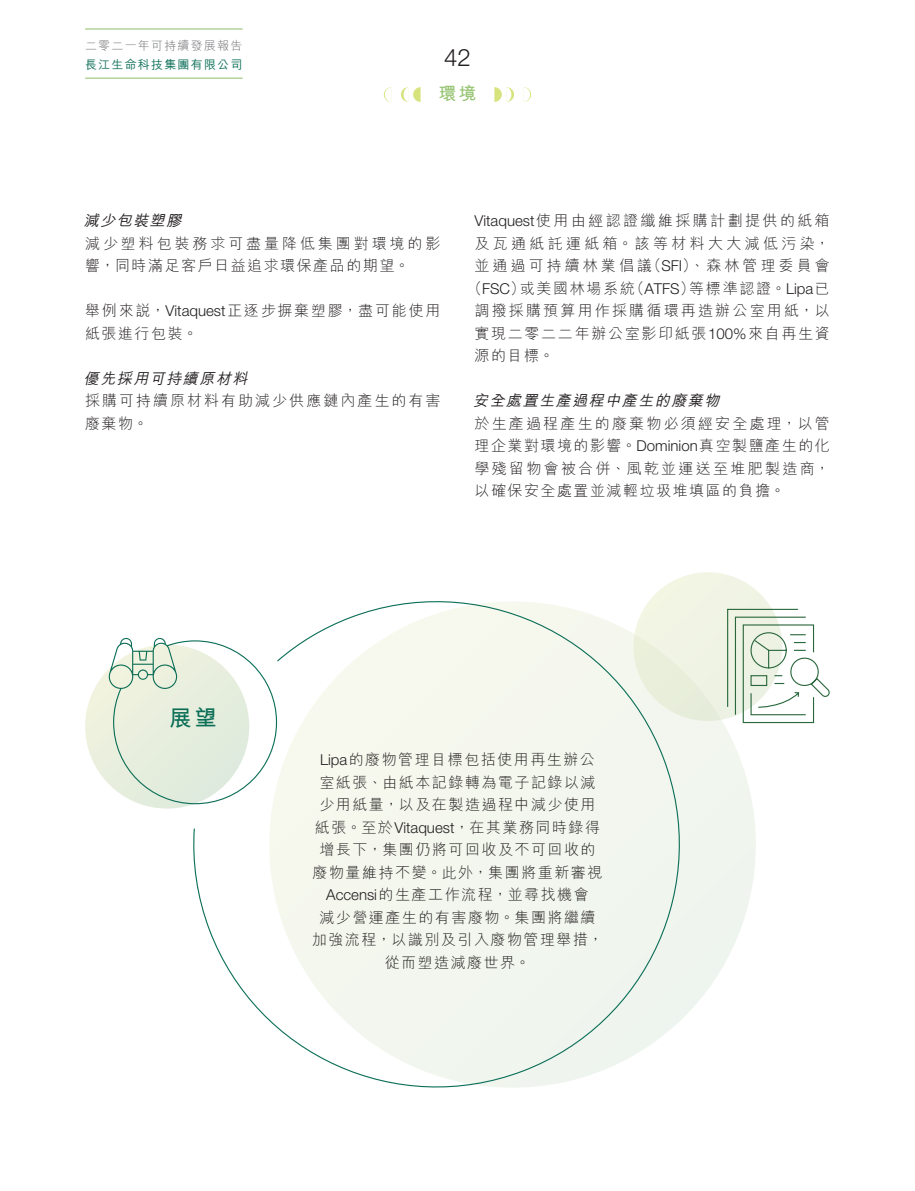
<style>
.page{position:relative;width:915px;height:1191px;background:#fff}
.page>*{position:absolute;margin:0;border:0;box-sizing:border-box;transform-origin:0 0}
.t1{font:300 24px "Helvetica Neue LT Std";color:#231f20}
.t2{font:700 22.5px "M Hei HK";color:#0b6e57}
.t3{font:700 18px "M Hei HK";color:#99c575}
.t4{font:300 15px/22.5px "M Hei HK";letter-spacing:.1em;color:#231f20;text-align:center}
.t5{font:300 15px/22.5px "M Hei HK";letter-spacing:.195em;color:#231f20}
.t6{font:300 15px/22.5px "M Hei HK";letter-spacing:.12em;color:#231f20}
.t7{font:italic 500 15px "M Hei HK";color:#231f20}
.t8{font:300 15px "M Hei HK";letter-spacing:.16em;color:#231f20}
.t9{font:300 15px/22.5px "M Hei HK";letter-spacing:.135em;color:#231f20}
.t10{font:300 15px "M Hei HK";letter-spacing:.205em;color:#231f20}
.t11{font:300 15px "M Hei HK";letter-spacing:.145em;color:#231f20}
.t12{font:300 15px "M Hei HK";letter-spacing:.22em;color:#231f20}
.t13{font:300 12px "M Hei HK";letter-spacing:.1em;color:#6c6d70}
.t14{font:500 12px "M Hei HK";letter-spacing:.1em;color:#0b6e57}
.s1{font-family:"Helvetica Neue LT Std"}
</style>
<div class="page">
<hr style="left:85px;top:28px;width:157px;height:2px;background:#99c575">
<hr style="left:85px;top:78px;width:157px;height:1px;background:#99c575">
<svg style="left:401px;top:87px;width:19px;height:15px"></svg>
<svg style="left:383px;top:87px;width:8px;height:15px"></svg>
<svg style="left:494px;top:87px;width:20px;height:15px"></svg>
<svg style="left:523px;top:87px;width:8px;height:15px"></svg>
<div style="left:633px;top:572px;width:149px;height:149px;background:#f0f4e3;border-radius:50%"></div>
<svg style="left:727px;top:608px;width:103px;height:115px"></svg>
<div style="left:269px;top:601px;width:486px;height:486px;background:#f0f5ee;border-radius:50%"></div>
<svg style="left:193px;top:572px;width:517px;height:516px"></svg>
<div style="left:85px;top:644px;width:164px;height:164px;background:#eef1de;border-radius:50%"></div>
<svg style="left:109px;top:638px;width:168px;height:167px"></svg>
<p class="t13" style="left:85px;top:40px;width:159px">二零二一年可持續發展報告</p>
<p class="t14" style="left:85px;top:55px;width:159px">長江生命科技集團有限公司</p>
<h1 class="t1" style="left:444px;top:42px;width:28px">42</h1>
<p class="t3" style="left:438px;top:80px;width:39px">環境</p>
<p class="t7" style="left:84px;top:210px;width:103px">減少包裝塑膠</p>
<p class="t5" style="left:85px;top:232px;width:357px">減少塑料包裝務求可盡量降低集團對環境的影響，同時滿足客戶日益追求環保產品的期望。</p>
<p class="t6" style="left:85px;top:299px;width:357px">舉例來說，<span class="s1">Vitaquest</span>正逐步摒棄塑膠，盡可能使用紙張進行包裝。</p>
<p class="t7" style="left:84px;top:367px;width:169px">優先採用可持續原材料</p>
<p class="t9" style="left:85px;top:389px;width:357px">採購可持續原材料有助減少供應鏈內產生的有害廢棄物。</p>
<p class="t8" style="left:474px;top:213px;width:357px"><span class="s1">Vitaquest</span>使用由經認證纖維採購計劃提供的紙箱</p>
<p class="t12" style="left:474px;top:235px;width:357px">及瓦通紙託運紙箱。該等材料大大減低污染，</p>
<p class="t10" style="left:474px;top:258px;width:357px">並通過可持續林業倡議（<span class="s1">SFI</span>）、森林管理委員會</p>
<p class="t4" style="left:467px;top:277px;width:364px">（<span class="s1">FSC</span>）或美國林場系統（<span class="s1">ATFS</span>）等標準認證。<span class="s1">Lipa</span>已</p>
<p class="t11" style="left:474px;top:303px;width:357px">調撥採購預算用作採購循環再造辦公室用紙，以</p>
<p class="t4" style="left:474px;top:322px;width:357px">實現二零二二年辦公室影印紙張<span class="s1">100%</span>來自再生資</p>
<p class="t4" style="left:474px;top:344px;width:81px">源的目標。</p>
<p class="t7" style="left:473px;top:390px;width:252px">安全處置生產過程中產生的廢棄物</p>
<p class="t4" style="left:474px;top:412px;width:357px;text-align:justify">於生產過程產生的廢棄物必須經安全處理，以管理企業對環境的影響。<span class="s1">Dominion</span>真空製鹽產生的化學殘留物會被合併、風乾並運送至堆肥製造商，以確保安全處置並減輕垃圾堆填區的負擔。</p>
<h2 class="t2" style="left:169px;top:701px;width:49px">展望</h2>
<p class="t4" style="left:312px;top:748px;width:293px"><span class="s1">Lipa</span>的廢物管理目標包括使用再生辦公室紙張、由紙本記錄轉為電子記錄以減少用紙量，以及在製造過程中減少使用紙張。至於<span class="s1">Vitaquest</span>，在其業務同時錄得增長下，集團仍將可回收及不可回收的廢物量維持不變。此外，集團將重新審視<br><span class="s1">Accensi</span>的生產工作流程，並尋找機會<br>減少營運產生的有害廢物。集團將繼續加強流程，以識別及引入廢物管理舉措，從而塑造減廢世界。</p>
</div>
